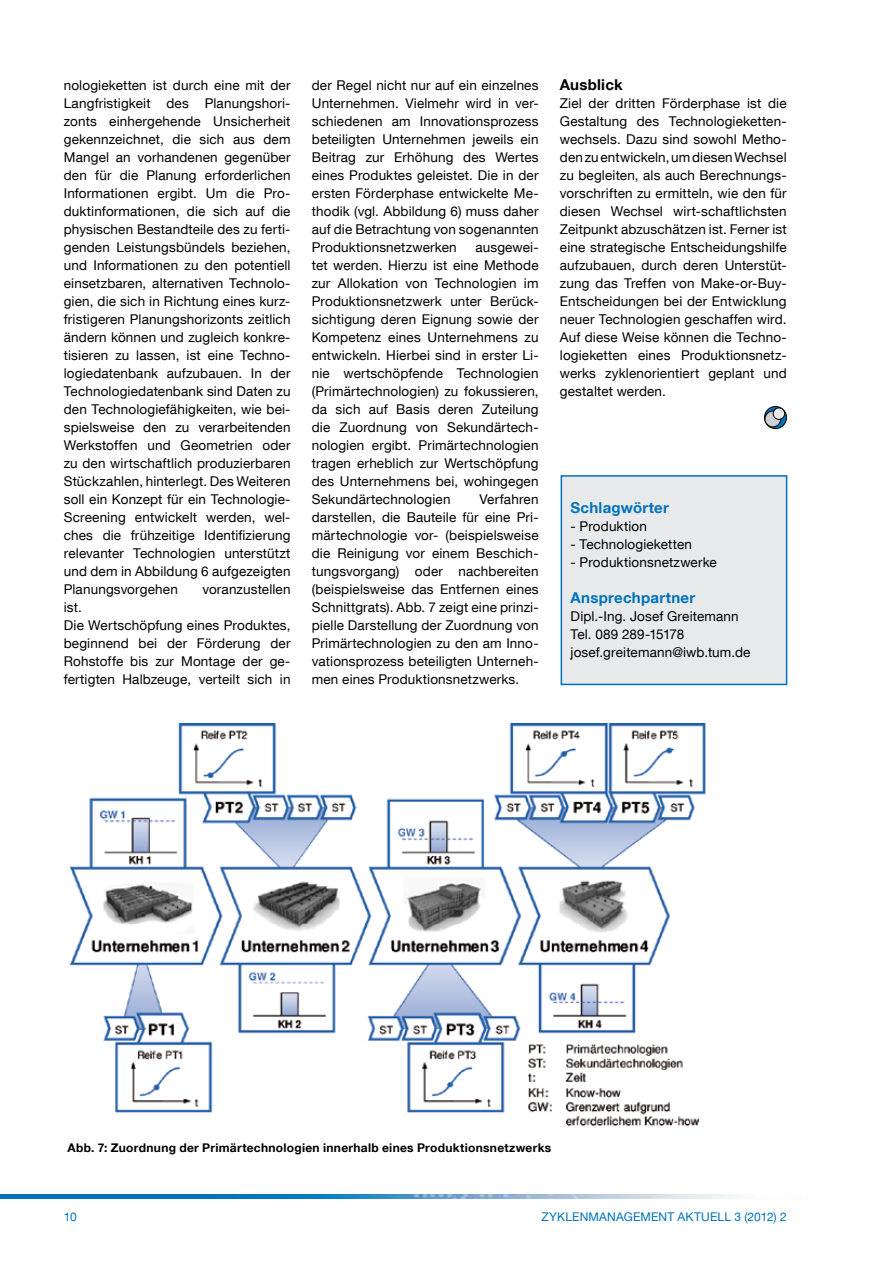
<style>
.page{position:relative;width:893px;height:1263px;background:#fff}
.page>*{position:absolute;margin:0;border:0;box-sizing:border-box;transform-origin:0 0}
.t1{font:700 15px "TUM Neue Helvetica";letter-spacing:.02em;color:#0072ba}
.t2{font:700 15px "TUM Neue Helvetica";letter-spacing:.015em;color:#000}
.t3{font:13.5px/18px "TUM Neue Helvetica";letter-spacing:.01em;color:#000;text-align:justify}
.t4{font:700 12px "TUM Neue Helvetica";letter-spacing:.025em;color:#000}
.t5{font:12px "TUM Neue Helvetica";letter-spacing:-.005em;color:#0072ba}
</style>
<div class="page">
<svg style="left:764px;top:406px;width:22px;height:23px"></svg>
<div style="left:764px;top:406px;width:23px;height:23px;border:1px solid #000;border-radius:50%"></div>
<svg style="left:765px;top:411px;width:16px;height:16px"></svg>
<div style="left:765px;top:411px;width:16px;height:16px;border:1px solid #000;border-radius:50%"></div>
<div style="left:773px;top:408px;width:12px;height:11px;background:#e8e9ea;border-radius:50%"></div>
<div style="left:773px;top:408px;width:12px;height:11px;border:1px solid #000;border-radius:50%"></div>
<div style="left:561px;top:476px;width:226px;height:208px;background:#e8e9ea"></div>
<div style="left:561px;top:475px;width:226px;height:210px;border:2px solid #0072ba"></div>
<img style="left:71px;top:723px;width:635px;height:404px">
<img style="left:0;top:1194px;width:808px;height:5px">
<p class="t3" style="left:64px;top:76px;width:228px">nologieketten ist durch eine mit der Langfristigkeit des Planungshori&shy;zonts einhergehende Unsicherheit gekennzeichnet, die sich aus dem Mangel an vorhandenen gegenüber den für die Planung erforderlichen Informationen ergibt. Um die Pro&shy;duktinformationen, die sich auf die physischen Bestandteile des zu ferti&shy;genden Leistungsbündels beziehen, und Informationen zu den potentiell einsetzbaren, alternativen Technolo&shy;gien, die sich in Richtung eines kurz&shy;fristigeren Planungshorizonts zeitlich ändern können und zugleich konkre&shy;tisieren zu lassen, ist eine Techno&shy;logiedatenbank aufzubauen. In der Technologiedatenbank sind Daten zu den Technologiefähigkeiten, wie bei&shy;spielsweise den zu verarbeitenden Werkstoffen und Geometrien oder zu den wirtschaftlich produzierbaren Stückzahlen, hinterlegt. Des Weiteren soll ein Konzept für ein Technologie-Screening entwickelt werden, wel&shy;ches die frühzeitige Identifizierung relevanter Technologien unterstützt und dem in Abbildung 6 aufgezeigten Planungsvorgehen</p>
<p class="t3" style="left:202px;top:580px;width:90px">voranzustellen</p>
<p class="t3" style="left:64px;top:598px;width:228px;text-align:left">ist.<br>Die Wertschöpfung eines Produktes, beginnend bei der Förderung der<br>Rohstoffe bis zur Montage der ge&shy;fertigten Halbzeuge, verteilt sich in</p>
<p class="t3" style="left:312px;top:76px;width:228px">der Regel nicht nur auf ein einzelnes Unternehmen. Vielmehr wird in ver&shy;schiedenen am Innovationsprozess beteiligten Unternehmen jeweils ein Beitrag zur Erhöhung des Wertes eines Produktes geleistet. Die in der ersten Förderphase entwickelte Me&shy;thodik (vgl. Abbildung 6) muss daher auf die Betrachtung von sogenannten Produktionsnetzwerken</p>
<p class="t3" style="left:312px;top:238px;width:228px;text-indent:164px">ausgewei&shy;tet werden. Hierzu ist eine Methode zur Allokation von Technologien im Produktionsnetzwerk unter Berück&shy;sichtigung deren Eignung sowie der Kompetenz eines Unternehmens zu entwickeln. Hierbei sind in erster Li&shy;nie wertschöpfende Technologien (Primärtechnologien) zu fokussieren, da sich auf Basis deren Zuteilung die Zuordnung von Sekundärtech&shy;nologien ergibt. Primärtechnologien tragen erheblich zur Wertschöpfung des Unternehmens bei, wohingegen Sekundärtechnologien</p>
<p class="t3" style="left:312px;top:490px;width:228px;text-indent:168px">Verfahren darstellen, die Bauteile für eine Pri&shy;märtechnologie vor- (beispielsweise die Reinigung vor einem Beschich&shy;tungsvorgang) oder nachbereiten (beispielsweise das Entfernen eines Schnittgrats). Abb. 7 zeigt eine prinzi&shy;pielle Darstellung der Zuordnung von Primärtechnologien zu den am Inno&shy;vationsprozess beteiligten Unterneh&shy;men eines Produktionsnetzwerks.</p>
<p class="t2" style="left:560px;top:75px;width:64px">Ausblick</p>
<p class="t3" style="left:560px;top:94px;width:228px">Ziel der dritten Förderphase ist die Gestaltung des Technologieketten&shy;wechsels. Dazu sind sowohl Metho&shy;den zu entwickeln, um diesen Wechsel zu begleiten, als auch Berechnungs&shy;vorschriften zu ermitteln, wie den für diesen Wechsel wirt-schaftlichsten Zeitpunkt abzuschätzen ist. Ferner ist eine strategische Entscheidungshilfe aufzubauen, durch deren Unterstüt&shy;zung das Treffen von Make-or-Buy-Entscheidungen bei der Entwicklung neuer Technologien geschaffen wird.<br>Auf diese Weise können die Techno&shy;logieketten eines Produktionsnetz&shy;werks zyklenorientiert geplant und gestaltet werden.</p>
<p class="t1" style="left:571px;top:498px;width:100px">Schlagwörter</p>
<p class="t3" style="left:571px;top:517px;width:78px">- Produktion</p>
<p class="t3" style="left:571px;top:535px;width:123px">- Technologieketten</p>
<p class="t3" style="left:571px;top:553px;width:148px">- Produktionsnetzwerke</p>
<p class="t1" style="left:571px;top:588px;width:126px">Ansprechpartner</p>
<p class="t3" style="left:571px;top:607px;width:181px;text-align:left">Dipl.-Ing. Josef Greitemann<br>Tel. 089 289-15178 josef.greitemann@iwb.tum.de</p>
<p class="t4" style="left:68px;top:1140px;width:485px">Abb. 7: Zuordnung der Primärtechnologien innerhalb eines Produktionsnetzwerks</p>
<p class="t5" style="left:64px;top:1209px;width:14px">10</p>
<p class="t5" style="left:542px;top:1209px;width:25px">Zyklenmanagement</p>
<p class="t5" style="left:678px;top:1209px;width:9px">aktuell</p>
<p class="t5" style="left:734px;top:1209px;width:54px">3 (2012) 2</p>
</div>
